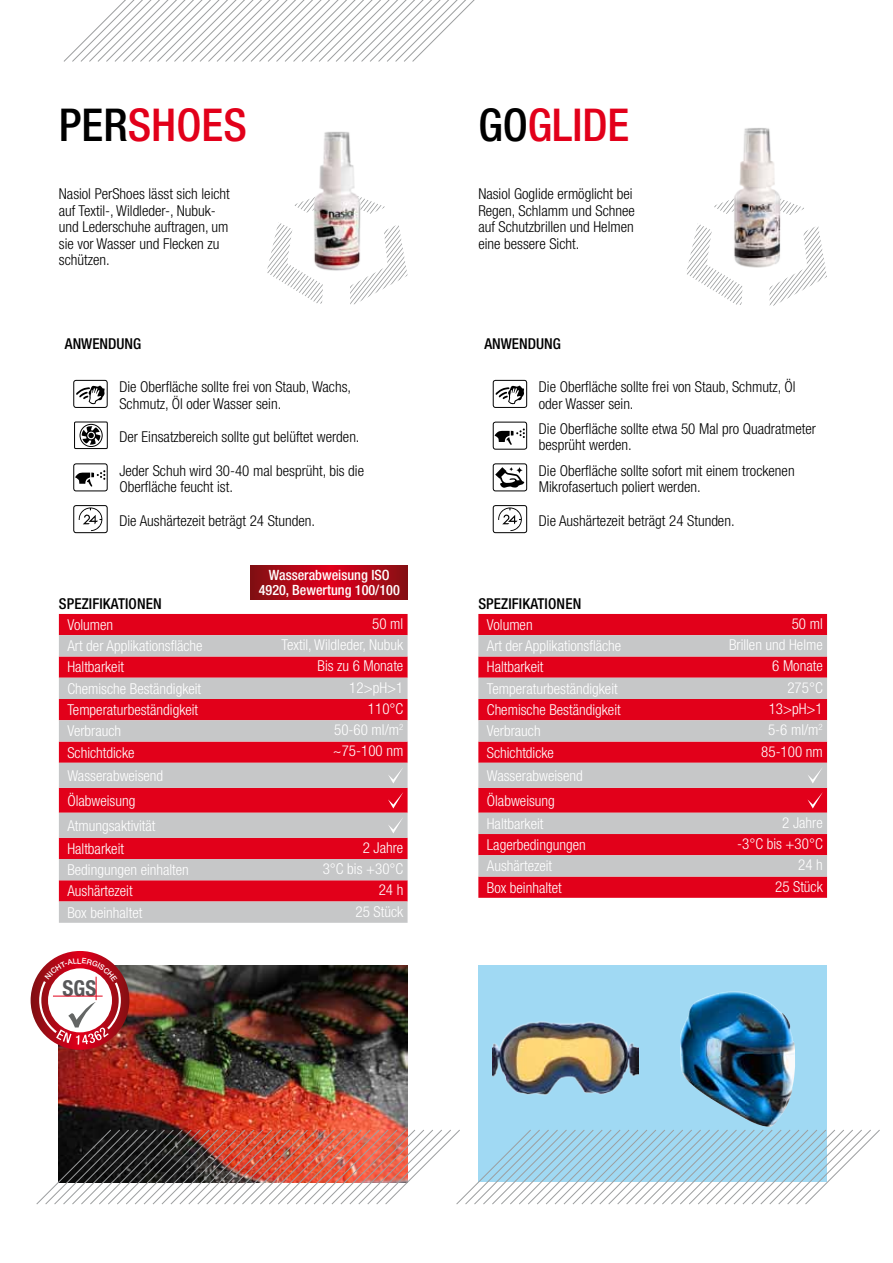
<style>
.page{position:relative;width:893px;height:1263px;background:#fff}
.page>*{position:absolute;margin:0;border:0;box-sizing:border-box;transform-origin:0 0}
.t1{font:500 condensed 45.3px "Helvetica Neue LT Pro";color:#e2001a}
.t2{font:700 condensed 21.9px "Helvetica Neue LT Pro";color:#58585a}
.t3{font:300 condensed 15px/16.5px "Helvetica Neue LT Pro";color:#000}
.t4{font:300 condensed 15px/25px "Helvetica Neue LT Pro";color:#fff}
.t5{font:500 condensed 15px "Helvetica Neue LT Pro";letter-spacing:.01em;color:#000}
.t6{font:500 condensed 14.1px/15.6px "Helvetica Neue LT Pro";color:#fff;text-align:center}
.s1{color:#000}
</style>
<div class="page">
<svg style="left:686px;top:202px;width:141px;height:104px"></svg>
<svg style="left:267px;top:200px;width:141px;height:105px"></svg>
<img style="left:59px;top:965px;width:349px;height:164px">
<div style="left:478px;top:965px;width:349px;height:217px;background:#a0d9f3"></div>
<svg style="left:36px;top:1129px;width:844px;height:75px"></svg>
<svg style="left:76px;top:385px;width:29px;height:20px"></svg>
<div style="left:74px;top:380px;width:33px;height:28px;border:1px solid #000;border-radius:2px"></div>
<svg style="left:81px;top:426px;width:19px;height:19px"></svg>
<div style="left:80px;top:424px;width:22px;height:23px;border:1px solid #000;border-radius:50%"></div>
<div style="left:74px;top:422px;width:33px;height:27px;border:1px solid #000"></div>
<svg style="left:76px;top:470px;width:29px;height:17px"></svg>
<div style="left:74px;top:464px;width:33px;height:27px;border:1px solid #000;border-radius:2px"></div>
<svg style="left:79px;top:507px;width:23px;height:24px"></svg>
<div style="left:74px;top:505px;width:33px;height:28px;border:1px solid #000;border-radius:2px"></div>
<img style="left:307px;top:131px;width:60px;height:146px">
<svg style="left:495px;top:385px;width:29px;height:20px"></svg>
<div style="left:493px;top:380px;width:34px;height:28px;border:1px solid #000;border-radius:2px"></div>
<svg style="left:495px;top:428px;width:30px;height:17px"></svg>
<div style="left:493px;top:422px;width:34px;height:27px;border:1px solid #000;border-radius:2px"></div>
<svg style="left:495px;top:467px;width:29px;height:21px"></svg>
<div style="left:493px;top:464px;width:34px;height:27px;border:1px solid #000;border-radius:2px"></div>
<svg style="left:498px;top:507px;width:24px;height:24px"></svg>
<div style="left:493px;top:505px;width:34px;height:28px;border:1px solid #000;border-radius:2px"></div>
<img style="left:723px;top:128px;width:67px;height:144px">
<img style="left:680px;top:991px;width:115px;height:136px">
<img style="left:493px;top:1021px;width:146px;height:75px">
<svg style="left:63px;top:0;width:412px;height:62px"></svg>
<svg style="left:251px;top:566px;width:157px;height:33px;background:#b10716"></svg>
<svg style="left:31px;top:951px;width:98px;height:99px"></svg>
<div style="left:59px;top:614px;width:349px;height:21px;background:#e2001a"></div>
<svg style="left:59px;top:635px;width:349px;height:288px;background:#d36e7a"></svg>
<svg style="left:388px;top:767px;width:15px;height:16px"></svg>
<svg style="left:388px;top:792px;width:15px;height:16px"></svg>
<svg style="left:388px;top:817px;width:15px;height:16px"></svg>
<div style="left:478px;top:614px;width:349px;height:284px;background:#e2001a"></div>
<svg style="left:478px;top:635px;width:349px;height:241px;background:#d36e7a"></svg>
<svg style="left:807px;top:767px;width:16px;height:16px"></svg>
<svg style="left:807px;top:792px;width:16px;height:16px"></svg>
<svg style="left:38px;top:958px;width:84px;height:86px"></svg>
<h1 class="t1" style="left:59px;top:98px;width:189px"><span class="s1">PER</span>SHOES</h1>
<h1 class="t1" style="left:478px;top:98px;width:71px"><span class="s1">go</span> glıde</h1>
<p class="t3" style="left:59px;top:185px;width:172px">Nasiol PerShoes lässt sich leicht auf Textil-, Wildleder-, Nubuk&shy;und Lederschuhe auftragen, um sie vor Wasser und Flecken zu schützen.</p>
<p class="t3" style="left:478px;top:185px;width:158px">Nasiol Goglide ermöglicht bei<br>Regen, Schlamm und Schnee auf Schutzbrillen und Helmen eine bessere Sicht.</p>
<p class="t5" style="left:65px;top:335px;width:78px">ANWENDUNG</p>
<p class="t3" style="left:119px;top:378px;width:233px">Die Oberfläche sollte frei von Staub, Wachs,<br>Schmutz, Öl oder Wasser sein.</p>
<p class="t3" style="left:119px;top:428px;width:242px">Der Einsatzbereich sollte gut belüftet werden.</p>
<p class="t3" style="left:119px;top:462px;width:246px">Jeder Schuh wird 30-40 mal besprüht, bis die<br>Oberfläche feucht ist.</p>
<p class="t3" style="left:119px;top:512px;width:197px">Die Aushärtezeit beträgt 24 Stunden.</p>
<p class="t6" style="left:259px;top:567px;width:143px">Wasserabweisung ISO<br>4920, Bewertung 100/100</p>
<p class="t5" style="left:59px;top:594px;width:104px">SPEZIFIKATIONEN</p>
<p class="t4" style="left:67px;top:612px;width:47px">Volumen</p>
<p class="t4" style="left:372px;top:611px;width:33px">50 ml</p>
<p class="t4" style="left:67px;top:633px;width:137px">Art der Applikationsfläche</p>
<p class="t4" style="left:282px;top:632px;width:123px">Textil, Wildleder, Nubuk</p>
<p class="t4" style="left:67px;top:654px;width:58px">Haltbarkeit</p>
<p class="t4" style="left:317px;top:653px;width:87px">Bis zu 6 Monate</p>
<p class="t4" style="left:67px;top:676px;width:135px">Chemische Beständigkeit</p>
<p class="t4" style="left:349px;top:675px;width:56px">12&gt;pH&gt;1</p>
<p class="t4" style="left:67px;top:697px;width:132px">Temperaturbeständigkeit</p>
<p class="t4" style="left:368px;top:696px;width:37px">110°C</p>
<p class="t4" style="left:67px;top:718px;width:55px">Verbrauch</p>
<p class="t4" style="left:334px;top:717px;width:71px">50-60 ml/m<sup>2</sup></p>
<p class="t4" style="left:67px;top:739px;width:69px">Schichtdicke</p>
<p class="t4" style="left:333px;top:738px;width:72px">~75-100 nm</p>
<p class="t4" style="left:67px;top:763px;width:97px">Wasserabweisend<br>Ölabweisung<br>Atmungsaktivität</p>
<p class="t4" style="left:67px;top:836px;width:58px">Haltbarkeit</p>
<p class="t4" style="left:363px;top:835px;width:42px">2 Jahre</p>
<p class="t4" style="left:67px;top:857px;width:123px">Bedingungen einhalten</p>
<p class="t4" style="left:323px;top:856px;width:82px">3°C bis +30°C</p>
<p class="t4" style="left:67px;top:878px;width:67px">Aushärtezeit</p>
<p class="t4" style="left:379px;top:877px;width:26px">24 h</p>
<p class="t4" style="left:67px;top:899px;width:76px">Box beinhaltet</p>
<p class="t4" style="left:356px;top:898px;width:49px">25 Stück</p>
<h2 class="t2" style="left:63px;top:975px;width:35px">SGS</h2>
<p class="t5" style="left:484px;top:335px;width:78px">ANWENDUNG</p>
<p class="t3" style="left:539px;top:378px;width:258px">Die Oberfläche sollte frei von Staub, Schmutz, Öl oder Wasser sein.</p>
<p class="t3" style="left:539px;top:420px;width:279px">Die Oberfläche sollte etwa 50 Mal pro Quadratmeter besprüht werden.</p>
<p class="t3" style="left:539px;top:462px;width:257px">Die Oberfläche sollte sofort mit einem trockenen<br>Mikrofasertuch poliert werden.</p>
<p class="t3" style="left:539px;top:512px;width:197px">Die Aushärtezeit beträgt 24 Stunden.</p>
<p class="t5" style="left:478px;top:594px;width:104px">SPEZIFIKATIONEN</p>
<p class="t4" style="left:487px;top:612px;width:47px">Volumen</p>
<p class="t4" style="left:792px;top:611px;width:33px">50 ml</p>
<p class="t4" style="left:487px;top:633px;width:136px">Art der Applikationsfläche</p>
<p class="t4" style="left:729px;top:632px;width:95px">Brillen und Helme</p>
<p class="t4" style="left:487px;top:654px;width:58px">Haltbarkeit</p>
<p class="t4" style="left:772px;top:653px;width:52px">6 Monate</p>
<p class="t4" style="left:487px;top:676px;width:132px">Temperaturbeständigkeit</p>
<p class="t4" style="left:787px;top:675px;width:37px">275°C</p>
<p class="t4" style="left:487px;top:697px;width:135px">Chemische Beständigkeit</p>
<p class="t4" style="left:769px;top:696px;width:56px">13&gt;pH&gt;1</p>
<p class="t4" style="left:487px;top:718px;width:55px">Verbrauch</p>
<p class="t4" style="left:768px;top:717px;width:56px">5-6 ml/m<sup>2</sup></p>
<p class="t4" style="left:487px;top:739px;width:69px">Schichtdicke</p>
<p class="t4" style="left:761px;top:738px;width:63px">85-100 nm</p>
<p class="t4" style="left:487px;top:763px;width:97px">Wasserabweisend<br>Ölabweisung</p>
<p class="t4" style="left:487px;top:811px;width:58px">Haltbarkeit</p>
<p class="t4" style="left:782px;top:810px;width:42px">2 Jahre</p>
<p class="t4" style="left:487px;top:832px;width:100px">Lagerbedingungen</p>
<p class="t4" style="left:737px;top:831px;width:87px">-3°C bis +30°C</p>
<p class="t4" style="left:487px;top:853px;width:67px">Aushärtezeit</p>
<p class="t4" style="left:798px;top:852px;width:26px">24 h</p>
<p class="t4" style="left:487px;top:875px;width:76px">Box beinhaltet</p>
<p class="t4" style="left:775px;top:873px;width:49px">25 Stück</p>
</div>
